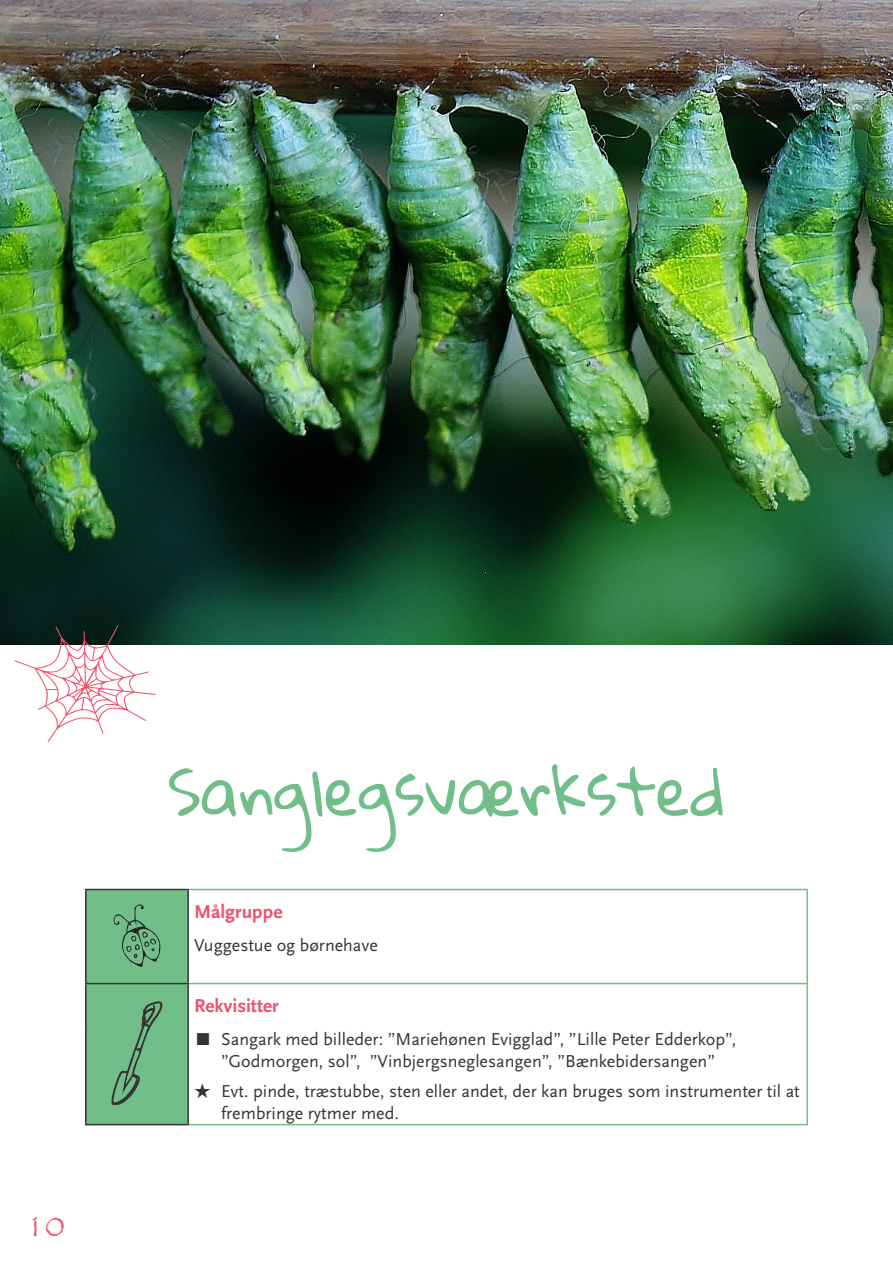
<style>
.page{position:relative;width:893px;height:1263px;background:#fff}
.page>*{position:absolute;margin:0;border:0;box-sizing:border-box;transform-origin:0 0}
.t1{font:63px "Gloria Hallelujah";color:#71be88}
.t2{font:34.5px "Papyrus";color:#ef516c}
.t3{font:700 19.5px "Scala Sans OT";color:#ef516c}
.t4{font:18px/21.6px "Scala Sans OT";color:#363536;text-align:center}
</style>
<div class="page">
<img style="left:0;top:0;width:893px;height:644px">
<hr style="left:189px;top:889px;width:619px;height:1px;background:#71be88">
<hr style="left:806px;top:890px;width:2px;height:42px;background:#71be88">
<hr style="left:806px;top:932px;width:2px;height:51px;background:#71be88">
<hr style="left:189px;top:983px;width:619px;height:1px;background:#71be88">
<hr style="left:806px;top:984px;width:2px;height:42px;background:#71be88">
<hr style="left:806px;top:1026px;width:2px;height:98px;background:#71be88">
<hr style="left:189px;top:1124px;width:619px;height:1px;background:#71be88">
<hr style="left:85px;top:889px;width:104px;height:1px;background:#363536">
<hr style="left:85px;top:890px;width:2px;height:42px;background:#363536">
<hr style="left:187px;top:890px;width:2px;height:42px;background:#363536">
<hr style="left:85px;top:932px;width:2px;height:51px;background:#363536">
<hr style="left:187px;top:932px;width:2px;height:51px;background:#363536">
<hr style="left:85px;top:983px;width:104px;height:1px;background:#363536">
<hr style="left:85px;top:984px;width:2px;height:42px;background:#363536">
<hr style="left:187px;top:984px;width:2px;height:42px;background:#363536">
<hr style="left:85px;top:1026px;width:2px;height:98px;background:#363536">
<hr style="left:187px;top:1026px;width:2px;height:98px;background:#363536">
<hr style="left:85px;top:1124px;width:104px;height:1px;background:#363536">
<svg style="left:86px;top:890px;width:102px;height:234px;background:#6cb482"></svg>
<svg style="left:14px;top:625px;width:142px;height:117px"></svg>
<h2 class="t2" style="left:26px;top:1204px;width:41px">10</h2>
<p class="t1" style="left:168px;top:757px;width:559px">Sanglegsværksted</p>
<p class="t3" style="left:194px;top:901px;width:90px">Målgruppe</p>
<p class="t4" style="left:194px;top:935px;width:185px">Vuggestue og børnehave</p>
<p class="t3" style="left:194px;top:995px;width:86px">Rekvisitter</p>
<p class="t4" style="left:194px;top:1029px;width:544px">■ Sangark med billeder: ”Mariehønen Evigglad”, ”Lille Peter Edderkop”, ”Godmorgen, sol”, ”Vinbjergsneglesangen”, ”Bænkebidersangen”</p>
<p class="t4" style="left:221px;top:1081px;width:580px;text-align:left;text-indent:-27px">★ Evt. pinde, træstubbe, sten eller andet, der kan bruges som instrumenter til at frembringe rytmer med.</p>
</div>
